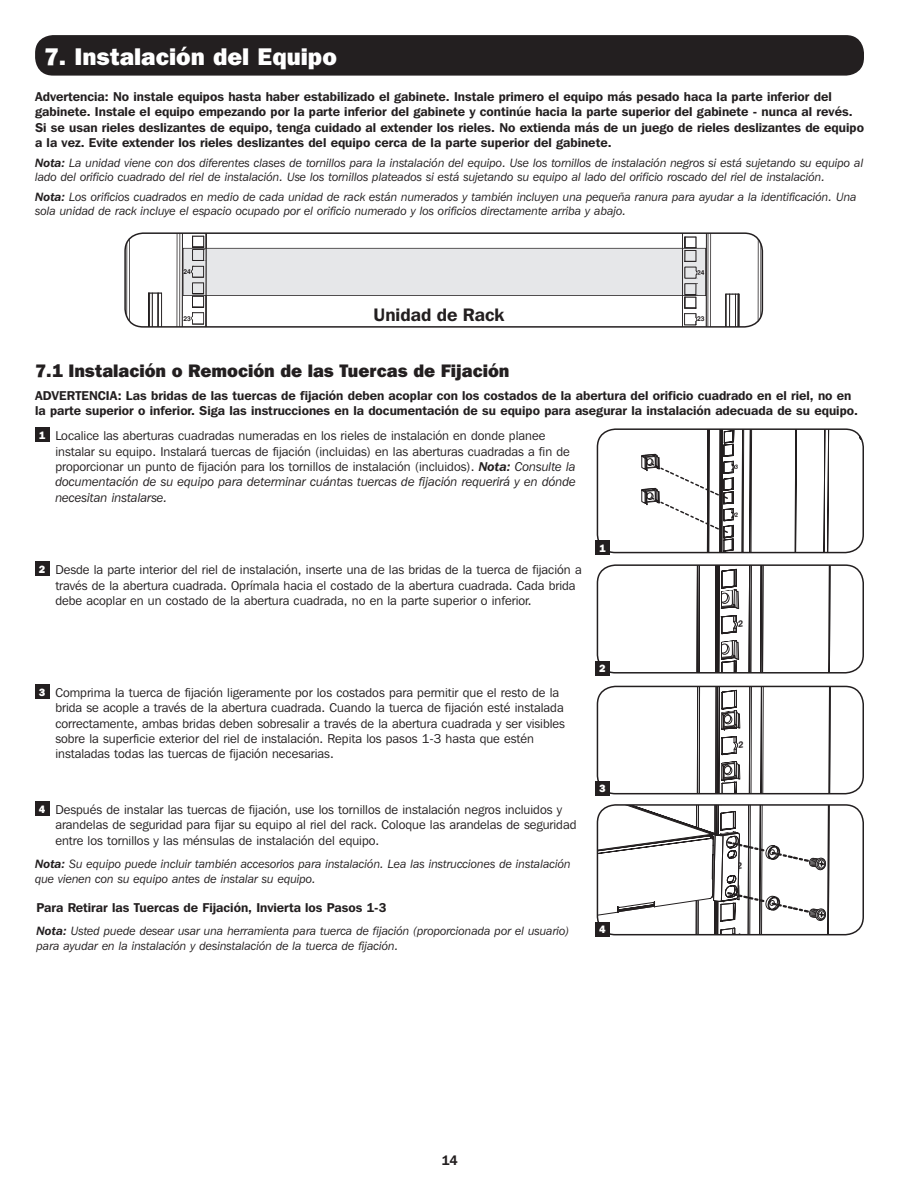
<style>
.page{position:relative;width:918px;height:1188px;background:#fff}
.page>*{position:absolute;margin:0;border:0;box-sizing:border-box;transform-origin:0 0}
.Main_Head{font:800 24px "Franklin Gothic IT Cby BT";color:#fff}
.Sub_Head_continued{font:800 18px "Franklin Gothic IT Cby BT";color:#231f20}
.t1{font:600 18px "Franklin Gothic IT Cby BT";color:#231f20}
.t2{font:600 13.5px "Franklin Gothic IT Cby BT";color:#231f20}
.t3{font:12.75px/15.3px "Franklin Gothic IT Cby BT";color:#231f20}
.t4{font:600 12.75px/15.3px "Franklin Gothic IT Cby BT";color:#231f20}
.t5{font:italic 12px/14.4px "Franklin Gothic IT Cby BT";color:#231f20}
.t6{font:800 10.5px "Franklin Gothic IT Cby BT";color:#fff}
.t7{font:700 6.75px "Helvetica";color:#231f20}
.s1{font-weight:600}
.s2{font-weight:600;font-style:italic}
.s3{font-style:italic}
</style>
<div class="page">
<div style="left:35px;top:35px;width:829px;height:41px;background:#231f20;border-radius:18px"></div>
<div style="left:35px;top:428px;width:14px;height:14px;background:#231f20"></div>
<div style="left:35px;top:562px;width:14px;height:14px;background:#231f20"></div>
<div style="left:35px;top:684px;width:14px;height:15px;background:#231f20"></div>
<div style="left:35px;top:801px;width:14px;height:15px;background:#231f20"></div>
<div style="left:595px;top:540px;width:14px;height:15px;background:#231f20"></div>
<div style="left:595px;top:661px;width:14px;height:14px;background:#231f20"></div>
<div style="left:595px;top:781px;width:14px;height:14px;background:#231f20"></div>
<div style="left:595px;top:922px;width:14px;height:14px;background:#231f20"></div>
<svg style="left:726px;top:294px;width:14px;height:31px"></svg>
<svg style="left:148px;top:293px;width:14px;height:32px"></svg>
<svg style="left:127px;top:237px;width:3px;height:86px"></svg>
<svg style="left:757px;top:237px;width:5px;height:86px"></svg>
<svg style="left:176px;top:235px;width:536px;height:90px"></svg>
<div style="left:124px;top:232px;width:639px;height:96px;border:2px solid #231f20;border-radius:18px"></div>
<div style="left:328px;top:303px;width:222px;height:22px;background:#fff"></div>
<svg style="left:597px;top:429px;width:266px;height:124px"></svg>
<svg style="left:597px;top:565px;width:266px;height:108px"></svg>
<svg style="left:597px;top:686px;width:266px;height:108px"></svg>
<svg style="left:597px;top:805px;width:266px;height:132px"></svg>
<p class="Main_Head" style="left:44px;top:41px;width:294px">7. Instalación del Equipo</p>
<p class="t4" style="left:35px;top:89px;width:830px">Advertencia: No instale equipos hasta haber estabilizado el gabinete. Instale primero el equipo más pesado haca la parte inferior del gabinete. Instale el equipo empezando por la parte inferior del gabinete y continúe hacia la parte superior del gabinete - nunca al revés.<br>Si se usan rieles deslizantes de equipo, tenga cuidado al extender los rieles. No extienda más de un juego de rieles deslizantes de equipo a la vez. Evite extender los rieles deslizantes del equipo cerca de la parte superior del gabinete.</p>
<p class="t5" style="left:35px;top:155px;width:830px"><span class="s1">Nota:</span> La unidad viene con dos diferentes clases de tornillos para la instalación del equipo. Use los tornillos de instalación negros si está sujetando su equipo al lado del orificio cuadrado del riel de instalación. Use los tornillos plateados si está sujetando su equipo al lado del orificio roscado del riel de instalación.</p>
<p class="t5" style="left:35px;top:189px;width:823px"><span class="s1">Nota:</span> Los orificios cuadrados en medio de cada unidad de rack están numerados y también incluyen una pequeña ranura para ayudar a la identificación. Una sola unidad de rack incluye el espacio ocupado por el orificio numerado y los orificios directamente arriba y abajo.</p>
<p class="t7" style="left:184px;top:129px;width:9px">27</p>
<p class="t7" style="left:697px;top:129px;width:9px">27</p>
<p class="t7" style="left:184px;top:175px;width:9px">26</p>
<p class="t7" style="left:697px;top:175px;width:9px">26</p>
<p class="t7" style="left:184px;top:268px;width:9px">24</p>
<p class="t7" style="left:697px;top:268px;width:9px">24</p>
<p class="t1" style="left:374px;top:304px;width:132px">Unidad de Rack</p>
<p class="t1" style="left:392px;top:303px;width:98px">1 Rack Unit</p>
<p class="t7" style="left:184px;top:314px;width:9px">23</p>
<p class="t7" style="left:697px;top:315px;width:9px">23</p>
<p class="t7" style="left:184px;top:361px;width:9px">22</p>
<p class="Sub_Head_continued" style="left:35px;top:359px;width:476px">7.1 Instalación o Remoción de las Tuercas de Fijación</p>
<p class="t4" style="left:35px;top:388px;width:824px">ADVERTENCIA: Las bridas de las tuercas de fijación deben acoplar con los costados de la abertura del orificio cuadrado en el riel, no en la parte superior o inferior. Siga las instrucciones en la documentación de su equipo para asegurar la instalación adecuada de su equipo.</p>
<p class="t6" style="left:39px;top:429px;width:8px">1</p>
<p class="t3" style="left:55px;top:428px;width:522px">Localice las aberturas cuadradas numeradas en los rieles de instalación en donde planee instalar su equipo. Instalará tuercas de fijación (incluidas) en las aberturas cuadradas a fin de proporcionar un punto de fijación para los tornillos de instalación (incluidos). <span class="s2">Nota:</span> <span class="s3">Consulte la documentación de su equipo para determinar cuántas tuercas de fijación requerirá y en dónde necesitan instalarse.</span></p>
<p class="t7" style="left:184px;top:408px;width:9px">21</p>
<p class="t7" style="left:697px;top:408px;width:9px">21</p>
<p class="t6" style="left:39px;top:563px;width:8px">2</p>
<p class="t3" style="left:55px;top:562px;width:528px">Desde la parte interior del riel de instalación, inserte una de las bridas de la tuerca de fijación a través de la abertura cuadrada. Oprímala hacia el costado de la abertura cuadrada. Cada brida debe acoplar en un costado de la abertura cuadrada, no en la parte superior o inferior.</p>
<p class="t6" style="left:599px;top:541px;width:8px">1</p>
<p class="t6" style="left:39px;top:685px;width:8px">3</p>
<p class="t3" style="left:55px;top:685px;width:511px">Comprima la tuerca de fijación ligeramente por los costados para permitir que el resto de la brida se acople a través de la abertura cuadrada. Cuando la tuerca de fijación esté instalada correctamente, ambas bridas deben sobresalir a través de la abertura cuadrada y ser visibles sobre la superficie exterior del riel de instalación. Repita los pasos 1-3 hasta que estén instaladas todas las tuercas de fijación necesarias.</p>
<p class="t6" style="left:39px;top:802px;width:8px">4</p>
<p class="t3" style="left:55px;top:802px;width:523px">Después de instalar las tuercas de fijación, use los tornillos de instalación negros incluidos y arandelas de seguridad para fijar su equipo al riel del rack. Coloque las arandelas de seguridad entre los tornillos y las ménsulas de instalación del equipo.</p>
<p class="t5" style="left:35px;top:857px;width:537px"><span class="s1">Nota:</span> Su equipo puede incluir también accesorios para instalación. Lea las instrucciones de instalación que vienen con su equipo antes de instalar su equipo.</p>
<p class="t4" style="left:37px;top:900px;width:351px">Para Retirar las Tuercas de Fijación, Invierta los Pasos 1-3</p>
<p class="t5" style="left:37px;top:924px;width:534px"><span class="s1">Nota:</span> Usted puede desear usar una herramienta para tuerca de fijación (proporcionada por el usuario) para ayudar en la instalación y desinstalación de la tuerca de fijación.</p>
<p class="t6" style="left:599px;top:662px;width:8px">2</p>
<p class="t6" style="left:599px;top:782px;width:8px">3</p>
<p class="t6" style="left:599px;top:923px;width:8px">4</p>
<p class="t2" style="left:441px;top:1152px;width:18px">14</p>
</div>
